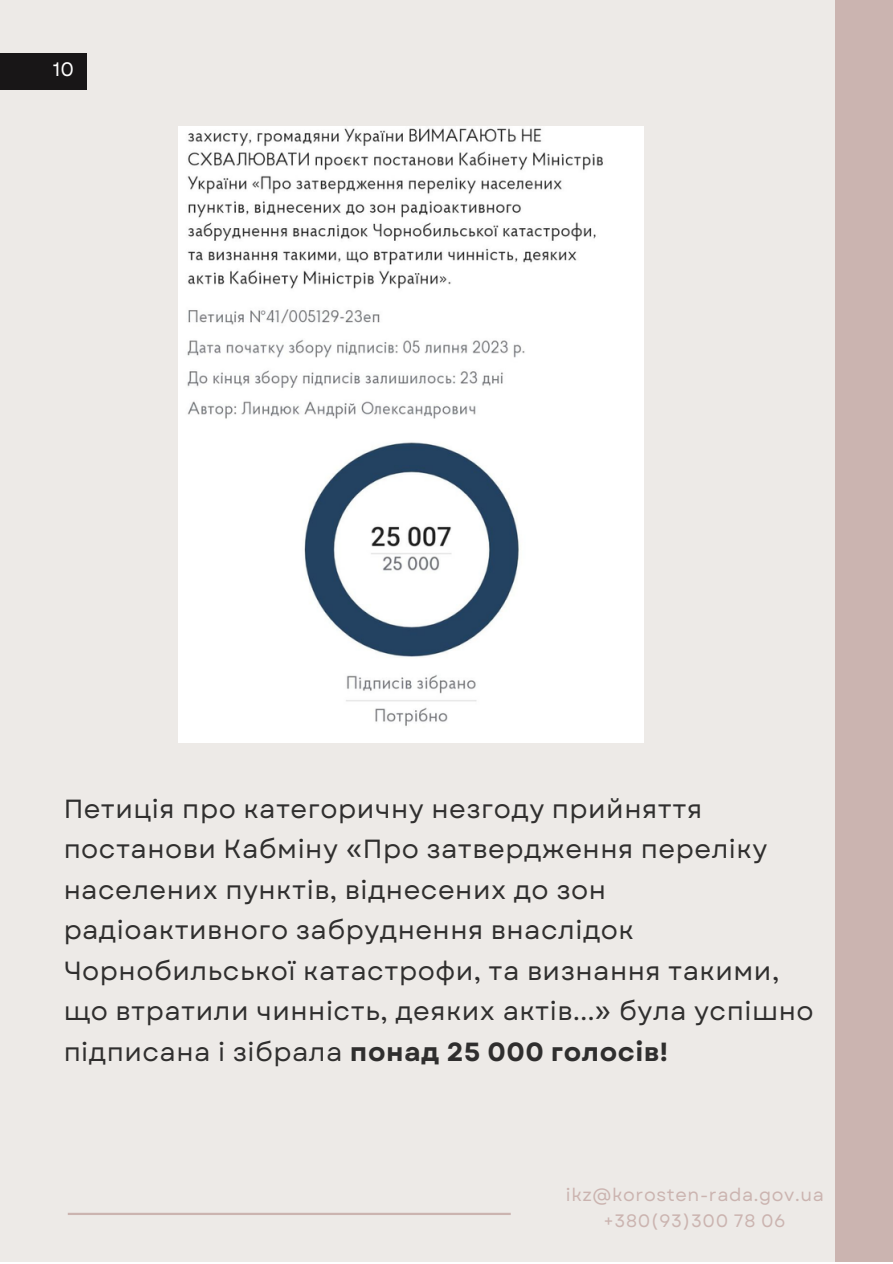
<style>
.page{position:relative;width:893px;height:1264px;background:#fff}
.page>*{position:absolute;margin:0;border:0;box-sizing:border-box;transform-origin:0 0}
.t1{font:26.25px/40.5px "Garet";letter-spacing:.02em;color:#000}
.t2{font:19.5px "Garet";color:#fff}
.t3{font:18px/25.8px "Garet";letter-spacing:.035em;color:#cbb4b0;text-align:center}
.s1{font-weight:700}
</style>
<div class="page">
<div style="left:0;top:0;width:892px;height:1261px;background:#edeae7"></div>
<div style="left:0;top:53px;width:87px;height:38px;background:#181617"></div>
<hr style="left:68px;top:1212px;width:442px;height:2px;background:#cbb4b0">
<div style="left:834px;top:0;width:58px;height:1262px;background:#cbb4b0"></div>
<img style="left:178px;top:126px;width:465px;height:616px">
<p class="t2" style="left:53px;top:55px;width:23px">10</p>
<p class="t1" style="left:63px;top:788px;width:751px">Петиція про категоричну незгоду прийняття постанови Кабміну «Про затвердження переліку населених пунктів, віднесених до зон радіоактивного забруднення внаслідок Чорнобильської катастрофи, та визнання такими, що втратили чинність, деяких актів...» була успішно підписана і зібрала <span class="s1">понад 25 000 голосів!</span></p>
<p class="t3" style="left:566px;top:1181px;width:259px">ikz@korosten-rada.gov.ua +380(93)300 78 06</p>
</div>
